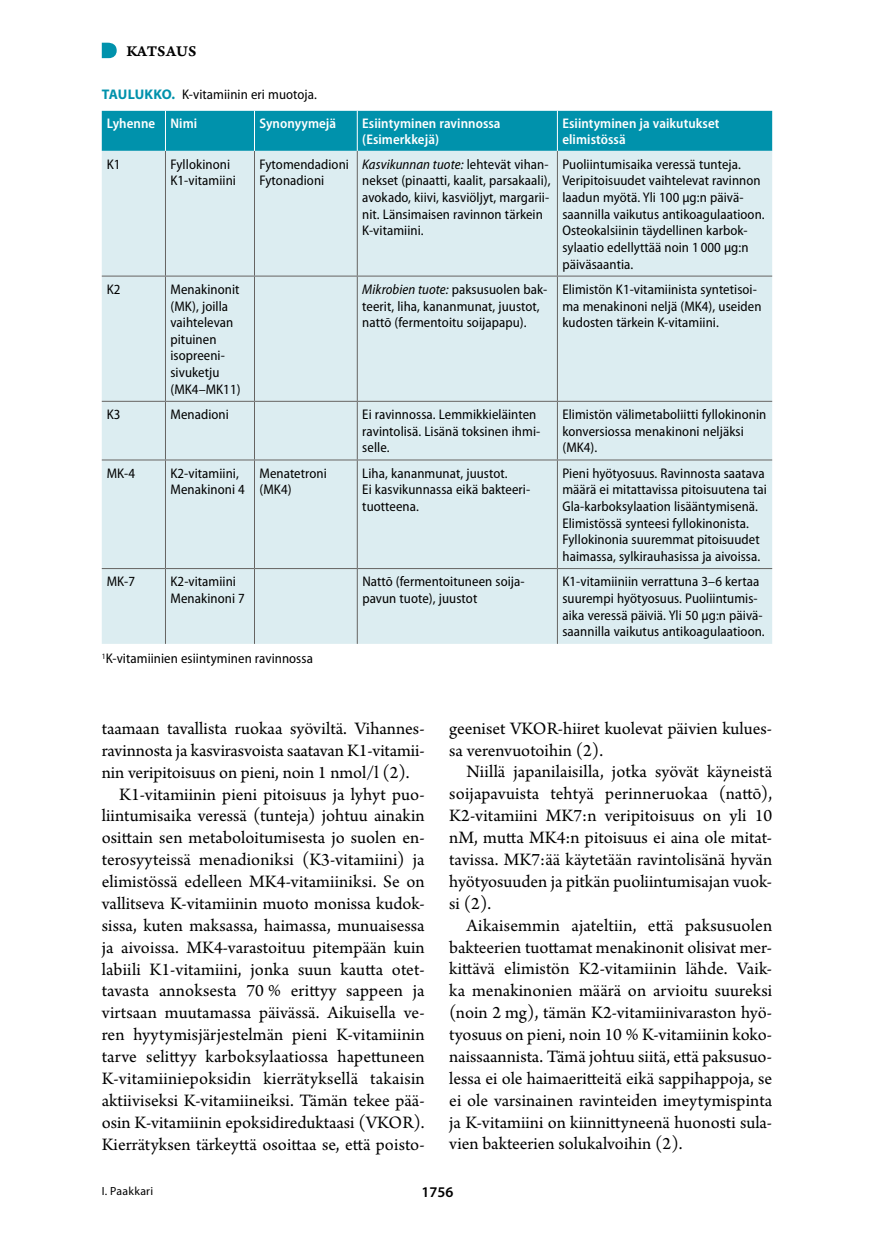
<style>
.page{position:relative;width:874px;height:1241px;background:#fff}
.page>*{position:absolute;margin:0;border:0;box-sizing:border-box;transform-origin:0 0}
.t1{font:18.38px/21.9px "Arno Pro";color:#000;text-align:justify}
.t2{font:15.75px "Arno Pro Smbd Caption";letter-spacing:.005em;color:#000}
.t3{font:600 14.88px "Myriad Pro";color:#000}
.t4{font:semi-condensed 14px/16.6px "Myriad Pro";letter-spacing:.005em;color:#000}
.t5{font:600 semi-condensed 14px/16.6px "Myriad Pro";letter-spacing:.005em;color:#fff}
.t6{font:11.9px "Myriad Pro";letter-spacing:.02em;color:#000}
.s1{font-weight:700;font-stretch:normal;color:#0092ac}
.s2{font-weight:600;color:#fff}
.s3{font-style:italic}
</style>
<div class="page">
<svg style="left:102px;top:43px;width:15px;height:15px"></svg>
<div style="left:102px;top:111px;width:669px;height:40px;background:#0092ac"></div>
<div style="left:102px;top:151px;width:669px;height:492px;background:#dcedf1"></div>
<hr style="left:165px;top:151px;width:1px;height:124px;background:#666462">
<hr style="left:254px;top:151px;width:1px;height:124px;background:#666462">
<hr style="left:356px;top:151px;width:1px;height:124px;background:#666462">
<hr style="left:556px;top:151px;width:1px;height:124px;background:#666462">
<hr style="left:102px;top:275px;width:63px;height:1px;background:#666462">
<hr style="left:165px;top:275px;width:89px;height:1px;background:#666462">
<hr style="left:165px;top:276px;width:1px;height:125px;background:#666462">
<hr style="left:254px;top:275px;width:103px;height:1px;background:#666462">
<hr style="left:254px;top:276px;width:1px;height:125px;background:#666462">
<hr style="left:357px;top:275px;width:200px;height:1px;background:#666462">
<hr style="left:356px;top:276px;width:1px;height:125px;background:#666462">
<hr style="left:557px;top:275px;width:214px;height:1px;background:#666462">
<hr style="left:556px;top:276px;width:1px;height:125px;background:#666462">
<hr style="left:102px;top:401px;width:63px;height:1px;background:#666462">
<hr style="left:165px;top:401px;width:89px;height:1px;background:#666462">
<hr style="left:165px;top:401px;width:1px;height:58px;background:#666462">
<hr style="left:254px;top:401px;width:103px;height:1px;background:#666462">
<hr style="left:254px;top:401px;width:1px;height:58px;background:#666462">
<hr style="left:357px;top:401px;width:200px;height:1px;background:#666462">
<hr style="left:356px;top:401px;width:1px;height:58px;background:#666462">
<hr style="left:557px;top:401px;width:214px;height:1px;background:#666462">
<hr style="left:556px;top:401px;width:1px;height:58px;background:#666462">
<hr style="left:102px;top:459px;width:63px;height:1px;background:#666462">
<hr style="left:165px;top:459px;width:89px;height:1px;background:#666462">
<hr style="left:165px;top:460px;width:1px;height:108px;background:#666462">
<hr style="left:254px;top:459px;width:103px;height:1px;background:#666462">
<hr style="left:254px;top:460px;width:1px;height:108px;background:#666462">
<hr style="left:357px;top:459px;width:200px;height:1px;background:#666462">
<hr style="left:356px;top:460px;width:1px;height:108px;background:#666462">
<hr style="left:557px;top:459px;width:214px;height:1px;background:#666462">
<hr style="left:556px;top:460px;width:1px;height:108px;background:#666462">
<hr style="left:102px;top:568px;width:63px;height:1px;background:#666462">
<hr style="left:165px;top:568px;width:89px;height:1px;background:#666462">
<hr style="left:165px;top:569px;width:1px;height:74px;background:#666462">
<hr style="left:254px;top:568px;width:103px;height:1px;background:#666462">
<hr style="left:254px;top:569px;width:1px;height:74px;background:#666462">
<hr style="left:357px;top:568px;width:200px;height:1px;background:#666462">
<hr style="left:356px;top:569px;width:1px;height:74px;background:#666462">
<hr style="left:557px;top:568px;width:214px;height:1px;background:#666462">
<hr style="left:556px;top:569px;width:1px;height:74px;background:#666462">
<hr style="left:165px;top:111px;width:1px;height:40px;background:#fff">
<hr style="left:254px;top:111px;width:1px;height:40px;background:#fff">
<hr style="left:356px;top:111px;width:1px;height:40px;background:#fff">
<hr style="left:556px;top:111px;width:1px;height:40px;background:#fff">
<p class="t2" style="left:126px;top:41px;width:71px">KATSAUS</p>
<p class="t4" style="left:107px;top:79px;width:212px;line-height:28.9px;text-indent:-5px"><span class="s1">TAULUKKO.</span> K-vitamiinin eri muotoja.<br><span class="s2">Lyhenne Nimi</span></p>
<p class="t5" style="left:259px;top:114px;width:78px">Synonyymejä</p>
<p class="t5" style="left:362px;top:114px;width:140px">Esiintyminen ravinnossa (Esimerkkejä)</p>
<p class="t5" style="left:562px;top:114px;width:158px">Esiintyminen ja vaikutukset elimistössä</p>
<p class="t4" style="left:107px;top:156px;width:15px">K1</p>
<p class="t4" style="left:170px;top:156px;width:67px">Fyllokinoni<br>K1-vitamiini</p>
<p class="t4" style="left:259px;top:156px;width:91px">Fytomendadioni<br>Fytonadioni</p>
<p class="t4" style="left:362px;top:156px;width:190px"><span class="s3">Kasvikunnan tuote:</span> lehtevät vihan&shy;nekset (pinaatti, kaalit, parsakaali), avokado, kiivi, kasviöljyt, margarii&shy;nit. Länsimaisen ravinnon tärkein K-vitamiini.</p>
<p class="t4" style="left:562px;top:155px;width:204px">Puoliintumisaika veressä tunteja.<br>Veripitoisuudet vaihtelevat ravinnon laadun myötä. Yli 100 µg:n päivä&shy;saannilla vaikutus antikoagulaatioon.<br>Osteokalsiinin täydellinen karbok&shy;sylaatio edellyttää noin 1 000 µg:n päiväsaantia.</p>
<p class="t4" style="left:107px;top:281px;width:15px">K2</p>
<p class="t4" style="left:170px;top:281px;width:72px">Menakinonit (MK), joilla vaihtelevan pituinen isopreeni&shy;sivuketju (MK4–MK11)</p>
<p class="t4" style="left:362px;top:281px;width:186px"><span class="s3">Mikrobien tuote:</span> paksusuolen bak&shy;teerit, liha, kananmunat, juustot, nattō (fermentoitu soijapapu).</p>
<p class="t4" style="left:562px;top:281px;width:200px">Elimistön K1-vitamiinista syntetisoi&shy;ma menakinoni neljä (MK4), useiden kudosten tärkein K-vitamiini.</p>
<p class="t4" style="left:107px;top:406px;width:15px">K3</p>
<p class="t4" style="left:170px;top:406px;width:60px">Menadioni</p>
<p class="t4" style="left:362px;top:406px;width:179px">Ei ravinnossa. Lemmikkieläinten ravintolisä. Lisänä toksinen ihmi&shy;selle.</p>
<p class="t4" style="left:562px;top:406px;width:205px">Elimistön välimetaboliitti fyllokinonin konversiossa menakinoni neljäksi (MK4).</p>
<p class="t4" style="left:107px;top:464px;width:30px">MK-4</p>
<p class="t4" style="left:170px;top:464px;width:76px">K2-vitamiini,<br>Menakinoni 4</p>
<p class="t4" style="left:259px;top:464px;width:69px">Menatetroni (MK4)</p>
<p class="t4" style="left:362px;top:464px;width:169px">Liha, kananmunat, juustot.<br>Ei kasvikunnassa eikä bakteeri&shy;tuotteena.</p>
<p class="t4" style="left:562px;top:464px;width:206px">Pieni hyötyosuus. Ravinnosta saatava määrä ei mitattavissa pitoisuutena tai Gla-karboksylaation lisääntymisenä.<br>Elimistössä synteesi fyllokinonista.<br>Fyllokinonia suuremmat pitoisuudet haimassa, sylkirauhasissa ja aivoissa.</p>
<p class="t4" style="left:107px;top:573px;width:30px">MK-7</p>
<p class="t4" style="left:170px;top:573px;width:76px">K2-vitamiini<br>Menakinoni 7</p>
<p class="t4" style="left:362px;top:573px;width:163px">Nattō (fermentoituneen soija&shy;pavun tuote), juustot</p>
<p class="t4" style="left:562px;top:573px;width:204px">K1-vitamiiniin verrattuna 3–6 kertaa suurempi hyötyosuus. Puoliintumis&shy;aika veressä päiviä. Yli 50 µg:n päivä&shy;saannilla vaikutus antikoagulaatioon.</p>
<p class="t4" style="left:102px;top:650px;width:212px"><sup>1</sup>K-vitamiinien esiintyminen ravinnossa</p>
<p class="t1" style="left:102px;top:718px;width:323px">taamaan tavallista ruokaa syöviltä. Vihannes-</p>
<p class="t1" style="left:102px;top:740px;width:324px">ravinnosta ja kasvirasvoista saatavan K1-vitamii-</p>
<p class="t1" style="left:102px;top:762px;width:309px">nin veripitoisuus on pieni, noin 1 nmol/l (2).</p>
<p class="t1" style="left:119px;top:784px;width:307px">K1-vitamiinin pieni pitoisuus ja lyhyt puo-</p>
<p class="t1" style="left:102px;top:805px;width:324px">liintumisaika veressä (tunteja) johtuu ainakin</p>
<p class="t1" style="left:102px;top:827px;width:324px">osittain sen metaboloitumisesta jo suolen en-</p>
<p class="t1" style="left:102px;top:849px;width:324px">terosyyteissä menadioniksi (K3-vitamiini) ja</p>
<p class="t1" style="left:102px;top:871px;width:324px">elimistössä edelleen MK4-vitamiiniksi. Se on</p>
<p class="t1" style="left:102px;top:893px;width:324px">vallitseva K-vitamiinin muoto monissa kudok-</p>
<p class="t1" style="left:102px;top:915px;width:324px">sissa, kuten maksassa, haimassa, munuaisessa</p>
<p class="t1" style="left:102px;top:937px;width:324px">ja aivoissa. MK4-varastoituu pitempään kuin</p>
<p class="t1" style="left:102px;top:958px;width:324px">labiili K1-vitamiini, jonka suun kautta otet-</p>
<p class="t1" style="left:102px;top:980px;width:324px">tavasta annoksesta 70 % erittyy sappeen ja</p>
<p class="t1" style="left:102px;top:1002px;width:324px">virtsaan muutamassa päivässä. Aikuisella ve-</p>
<p class="t1" style="left:102px;top:1024px;width:324px">ren hyytymisjärjestelmän pieni K-vitamiinin</p>
<p class="t1" style="left:102px;top:1046px;width:324px">tarve selittyy karboksylaatiossa hapettuneen</p>
<p class="t1" style="left:102px;top:1068px;width:324px">K-vitamiiniepoksidin kierrätyksellä takaisin</p>
<p class="t1" style="left:102px;top:1090px;width:324px">aktiiviseksi K-vitamiineiksi. Tämän tekee pää-</p>
<p class="t1" style="left:102px;top:1111px;width:324px">osin K-vitamiinin epoksidireduktaasi (VKOR).</p>
<p class="t1" style="left:102px;top:1133px;width:324px">Kierrätyksen tärkeyttä osoittaa se, että poisto-</p>
<p class="t1" style="left:449px;top:718px;width:324px">geeniset VKOR-hiiret kuolevat päivien kulues&shy;sa verenvuotoihin (2).</p>
<p class="t1" style="left:449px;top:761px;width:324px;text-indent:17px">Niillä japanilaisilla, jotka syövät käyneistä soijapavuista tehtyä perinneruokaa (nattō), K2‑vitamiini MK7:n veripitoisuus on yli 10 nM, mutta MK4:n pitoisuus ei aina ole mitat&shy;tavissa. MK7:ää käytetään ravintolisänä hyvän hyötyosuuden ja pitkän puoliintumisajan vuok&shy;si (2).</p>
<p class="t1" style="left:449px;top:915px;width:324px;text-indent:17px">Aikaisemmin ajateltiin, että paksusuolen bakteerien tuottamat menakinonit olisivat mer&shy;kittävä elimistön K2-vitamiinin lähde. Vaik&shy;ka menakinonien määrä on arvioitu suureksi (noin 2 mg), tämän K2-vitamiinivaraston hyö&shy;tyosuus on pieni, noin 10 % K-vitamiinin koko&shy;naissaannista. Tämä johtuu siitä, että paksusuo&shy;lessa ei ole haimaeritteitä eikä sappihappoja, se ei ole varsinainen ravinteiden imeytymispinta ja K-vitamiini on kiinnittyneenä huonosti sula&shy;vien bakteerien solukalvoihin (2).</p>
<p class="t6" style="left:102px;top:1183px;width:53px">I. Paakkari</p>
<p class="t3" style="left:421px;top:1182px;width:33px">1756</p>
</div>
